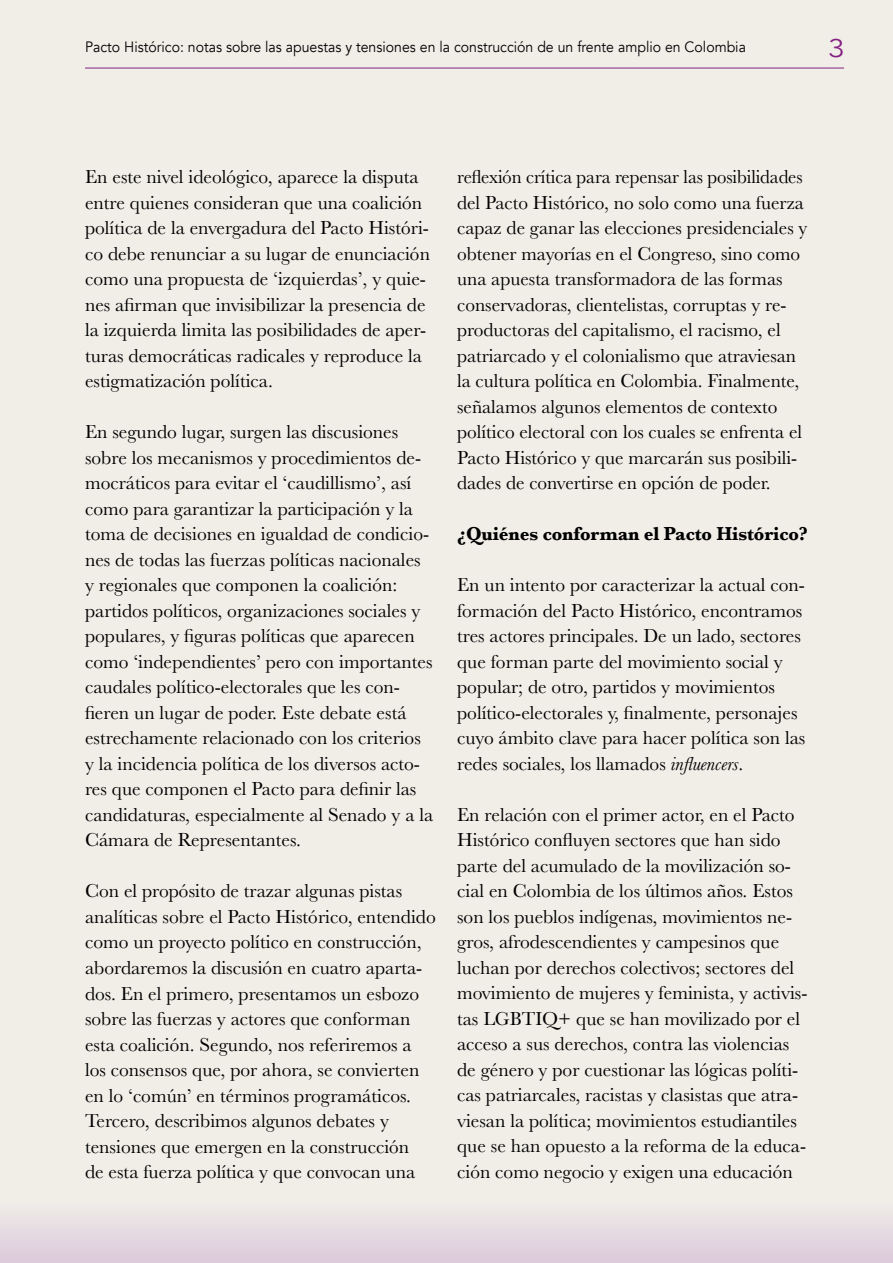
<style>
.page{position:relative;width:893px;height:1263px;background:#f1eee8}
.page>*{position:absolute;margin:0;border:0;box-sizing:border-box;transform-origin:0 0}
.t1{font:300 25.5px "Avenir";color:#851f83;scale:1.2 1}
.t2{font:19.5px/25.5px "Baskerville";color:#000}
.t3{font:19.5px/25.5px "Baskerville";color:#000;scale:.96 1}
.t4{font:700 19.5px "Baskerville";letter-spacing:-.005em;color:#000;scale:.96 1}
.t5{font:15px "Avenir";color:#000;scale:.94 1}
.s1{font-style:italic}
</style>
<div class="page">
<hr style="left:85px;top:68px;width:759px;height:1px;background:#851f83">
<div style="left:0;top:1200px;width:893px;height:63px;background:linear-gradient(to bottom,#f0eee8,#dbc9db)"></div>
<p class="t5" style="left:85px;top:38px;width:705px">Pacto Histórico: notas sobre las apuestas y tensiones en la construcción de un frente amplio en Colombia</p>
<h1 class="t1" style="left:828px;top:34px;width:15px">3</h1>
<p class="t2" style="left:85px;top:164px;width:346px">En este nivel ideológico, aparece la disputa entre quienes consideran que una coalición política de la envergadura del Pacto Históri&shy;co debe renunciar a su lugar de enunciación como una propuesta de ‘izquierdas’, y quie&shy;nes afirman que invisibilizar la presencia de la izquierda limita las posibilidades de aper&shy;turas democráticas radicales y reproduce la estigmatización política.</p>
<p class="t2" style="left:85px;top:419px;width:350px">En segundo lugar, surgen las discusiones sobre los mecanismos y procedimientos de&shy;mocráticos para evitar el ‘caudillismo’, así como para garantizar la participación y la toma de decisiones en igualdad de condicio&shy;nes de todas las fuerzas políticas nacionales y regionales que componen la coalición: partidos políticos, organizaciones sociales y populares, y figuras políticas que aparecen como ‘independientes’ pero con importantes caudales político-electorales que les con&shy;fieren un lugar de poder. Este debate está estrechamente relacionado con los criterios y la incidencia política de los diversos acto&shy;res que componen el Pacto para definir las candidaturas, especialmente al Senado y a la Cámara de Representantes.</p>
<p class="t2" style="left:85px;top:879px;width:352px">Con el propósito de trazar algunas pistas analíticas sobre el Pacto Histórico, entendido como un proyecto político en construcción, abordaremos la discusión en cuatro aparta&shy;dos. En el primero, presentamos un esbozo sobre las fuerzas y actores que conforman esta coalición. Segundo, nos referiremos a los consensos que, por ahora, se convierten en lo ‘común’ en términos programáticos.<br>Tercero, describimos algunos debates y tensiones que emergen en la construcción<br>de esta fuerza política y que convocan una</p>
<p class="t3" style="left:457px;top:164px;width:366px">reflexión crítica para repensar las posibilidades del Pacto Histórico, no solo como una fuerza capaz de ganar las elecciones presidenciales y obtener mayorías en el Congreso, sino como una apuesta transformadora de las formas conservadoras, clientelistas, corruptas y re&shy;productoras del capitalismo, el racismo, el patriarcado y el colonialismo que atraviesan la cultura política en Colombia. Finalmente, señalamos algunos elementos de contexto político electoral con los cuales se enfrenta el Pacto Histórico y que marcarán sus posibili&shy;dades de convertirse en opción de poder.</p>
<p class="t4" style="left:457px;top:520px;width:367px">¿Quiénes conforman el Pacto Histórico?</p>
<p class="t2" style="left:457px;top:572px;width:350px">En un intento por caracterizar la actual con&shy;formación del Pacto Histórico, encontramos tres actores principales. De un lado, sectores que forman parte del movimiento social y popular; de otro, partidos y movimientos político-electorales y, finalmente, personajes cuyo ámbito clave para hacer política son las redes sociales, los llamados <span class="s1">influencers</span>.</p>
<p class="t2" style="left:457px;top:802px;width:352px">En relación con el primer actor, en el Pacto Histórico confluyen sectores que han sido parte del acumulado de la movilización so&shy;cial en Colombia de los últimos años. Estos son los pueblos indígenas, movimientos ne&shy;gros, afrodescendientes y campesinos que luchan por derechos colectivos; sectores del movimiento de mujeres y feminista, y activis&shy;tas LGBTIQ+ que se han movilizado por el acceso a sus derechos, contra las violencias de género y por cuestionar las lógicas políti&shy;cas patriarcales, racistas y clasistas que atra&shy;viesan la política; movimientos estudiantiles que se han opuesto a la reforma de la educa&shy;ción como negocio y exigen una educación</p>
</div>
